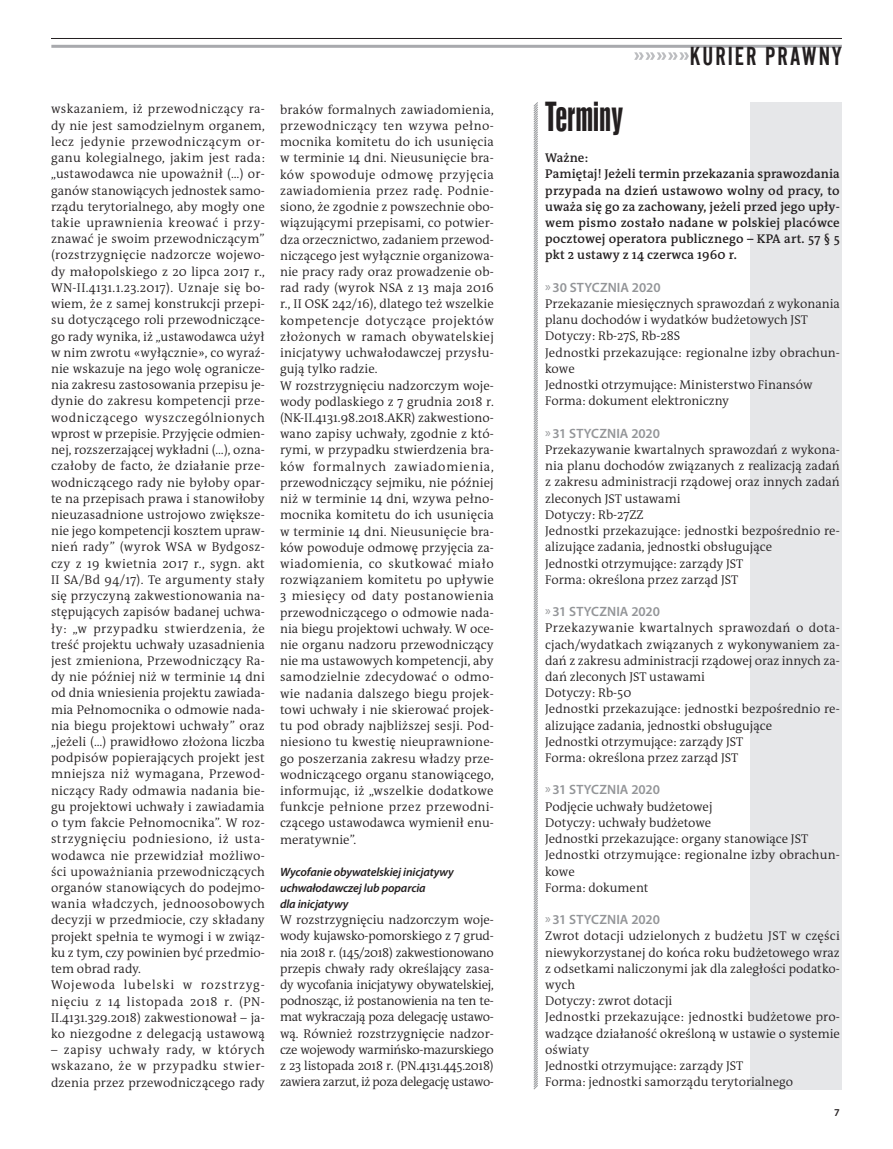
<style>
.page{position:relative;width:893px;height:1149px;background:#fff}
.page>*{position:absolute;margin:0;border:0;box-sizing:border-box;transform-origin:0 0}
.t1{font:37.5px "Swis 924 EU Normal";letter-spacing:-.005em;color:#231f20}
.t2{font:27px "Alternate Gothic Com No 2";letter-spacing:.07em;color:#231f20}
.t3{font:600 13.5px "Myriad Pro";color:#939598}
.t4{font:300 12.75px/16.2px "The Antiqua B W4";letter-spacing:.005em;color:#231f20}
.t5{font:600 12.75px/16.2px "The Antiqua B W6";letter-spacing:.01em;color:#231f20}
.t6{font:italic 600 12px/16.2px "Myriad Pro";letter-spacing:-.01em;color:#231f20}
.t7{font:600 10.5px "Myriad Pro";color:#231f20}
.s1{font-weight:400}
</style>
<div class="page">
<hr style="left:51px;top:38px;width:791px;height:1px;background:#231f20">
<hr style="left:51px;top:45px;width:791px;height:3px;background:#a8a9ad">
<svg style="left:634px;top:52px;width:55px;height:8px"></svg>
<svg style="left:533px;top:102px;width:5px;height:987px"></svg>
<div style="left:750px;top:102px;width:92px;height:987px;background:#e6e7e9"></div>
<p class="t4" style="left:51px;top:101px;width:215px">wskazaniem, iż przewodniczący ra&shy;dy nie jest samodzielnym organem, lecz jedynie przewodniczącym or&shy;ganu kolegialnego, jakim jest rada: „ustawodawca nie upoważnił (…) or&shy;ganów stanowiących jednostek samo&shy;rządu terytorialnego, aby mogły one takie uprawnienia kreować i przy&shy;znawać je swoim przewodniczącym” (rozstrzygnięcie nadzorcze wojewo&shy;dy małopolskiego z 20 lipca 2017 r., WN-II.4131.1.23.2017). Uznaje się bo&shy;wiem, że z samej konstrukcji przepi&shy;su dotyczącego roli przewodniczące&shy;go rady wynika, iż „ustawodawca użył w nim zwrotu «wyłącznie», co wyraź&shy;nie wskazuje na jego wolę ogranicze&shy;nia zakresu zastosowania przepisu je&shy;dynie do zakresu kompetencji prze&shy;wodniczącego wyszczególnionych wprost w przepisie. Przyjęcie odmien&shy;nej, rozszerzającej wykładni (…), ozna&shy;czałoby de facto, że działanie prze&shy;wodniczącego rady nie byłoby opar&shy;te na przepisach prawa i stanowiłoby nieuzasadnione ustrojowo zwiększe&shy;nie jego kompetencji kosztem upraw&shy;nień rady” (wyrok WSA w Bydgosz&shy;czy z 19 kwietnia 2017 r., sygn. akt II SA/Bd 94/17). Te argumenty stały się przyczyną zakwestionowania na&shy;stępujących zapisów badanej uchwa&shy;ły: „w przypadku stwierdzenia, że treść projektu uchwały uzasadnienia jest zmieniona, Przewodniczący Ra&shy;dy nie później niż w terminie 14 dni od dnia wniesienia projektu zawiada&shy;mia Pełnomocnika o odmowie nada&shy;nia biegu projektowi uchwały” oraz „jeżeli (…) prawidłowo złożona liczba podpisów popierających projekt jest mniejsza niż wymagana, Przewod&shy;niczący Rady odmawia nadania bie&shy;gu projektowi uchwały i zawiadamia o tym fakcie Pełnomocnika”. W roz&shy;strzygnięciu podniesiono, iż usta&shy;wodawca nie przewidział możliwo&shy;ści upoważniania przewodniczących organów stanowiących do podejmo&shy;wania władczych, jednoosobowych decyzji w przedmiocie, czy składany projekt spełnia te wymogi i w związ&shy;ku z tym, czy powinien być przedmio&shy;tem obrad rady.<br>Wojewoda lubelski w rozstrzyg&shy;nięciu z 14 listopada 2018 r. (PN-II.4131.329.2018) zakwestionował – ja&shy;ko niezgodne z delegacją ustawową</p>
<p class="t4" style="left:51px;top:1041px;width:215px;text-align:justify">– zapisy uchwały rady, w których wskazano, że w przypadku stwier&shy;dzenia przez przewodniczącego rady</p>
<p class="t4" style="left:280px;top:101px;width:215px">braków formalnych zawiadomienia, przewodniczący ten wzywa pełno&shy;mocnika komitetu do ich usunięcia w terminie 14 dni. Nieusunięcie bra&shy;ków spowoduje odmowę przyjęcia zawiadomienia przez radę. Podnie&shy;siono, że zgodnie z powszechnie obo&shy;wiązującymi przepisami, co potwier&shy;dza orzecznictwo, zadaniem przewod&shy;niczącego jest wyłącznie organizowa&shy;nie pracy rady oraz prowadzenie ob&shy;rad rady (wyrok NSA z 13 maja 2016 r., II OSK 242/16), dlatego też wszelkie kompetencje dotyczące projektów złożonych w ramach obywatelskiej inicjatywy uchwałodawczej przysłu&shy;gują tylko radzie.<br>W rozstrzygnięciu nadzorczym woje&shy;wody podlaskiego z 7 grudnia 2018 r. (NK-II.4131.98.2018.AKR) zakwestiono&shy;wano zapisy uchwały, zgodnie z któ&shy;rymi, w przypadku stwierdzenia bra&shy;ków formalnych zawiadomienia, przewodniczący sejmiku, nie później niż w terminie 14 dni, wzywa pełno&shy;mocnika komitetu do ich usunięcia w terminie 14 dni. Nieusunięcie bra&shy;ków powoduje odmowę przyjęcia za&shy;wiadomienia, co skutkować miało rozwiązaniem komitetu po upływie 3 miesięcy od daty postanowienia przewodniczącego o odmowie nada&shy;nia biegu projektowi uchwały. W oce&shy;nie organu nadzoru przewodniczący nie ma ustawowych kompetencji, aby samodzielnie zdecydować o odmo&shy;wie nadania dalszego biegu projek&shy;towi uchwały i nie skierować projek&shy;tu pod obrady najbliższej sesji. Pod&shy;niesiono tu kwestię nieuprawnione&shy;go poszerzania zakresu władzy prze&shy;wodniczącego organu stanowiącego, informując, iż „wszelkie dodatkowe funkcje pełnione przez przewodni&shy;czącego ustawodawca wymienił enu&shy;meratywnie”.</p>
<p class="t6" style="left:280px;top:862px;width:175px">Wycofanie obywatelskiej inicjatywy uchwałodawczej lub poparcia<br>dla inicjatywy</p>
<p class="t4" style="left:280px;top:911px;width:215px;text-align:justify">W rozstrzygnięciu nadzorczym woje&shy;wody kujawsko-pomorskiego z 7 grud&shy;nia 2018 r. (145/2018) zakwestionowano przepis chwały rady określający zasa&shy;dy wycofania inicjatywy obywatelskiej, podnosząc, iż postanowienia na ten te&shy;mat wykraczają poza delegację ustawo&shy;wą. Również rozstrzygnięcie nadzor&shy;cze wojewody warmińsko-mazurskiego z 23 listopada 2018 r. (PN.4131.445.2018) zawiera zarzut, iż poza delegację ustawo-</p>
<h1 class="t1" style="left:545px;top:94px;width:79px">Terminy</h1>
<h2 class="t2" style="left:690px;top:42px;width:154px">KURIER PRAWNY</h2>
<p class="t5" style="left:545px;top:150px;width:296px">Ważne:<br>Pamiętaj! Jeżeli termin przekazania sprawozdania przypada na dzień ustawowo wolny od pracy, to uważa się go za zachowany, jeżeli przed jego upły&shy;wem pismo zostało nadane w polskiej placówce pocztowej operatora publicznego – KPA art. 57 § 5 pkt 2 ustawy z 14 czerwca 1960 r.</p>
<p class="t3" style="left:545px;top:278px;width:117px"><span class="s1">»</span>30 STYCZNIA 2020</p>
<p class="t4" style="left:545px;top:295px;width:296px">Przekazanie miesięcznych sprawozdań z wykonania planu dochodów i wydatków budżetowych JST Dotyczy: Rb-27S, Rb-28S<br>Jednostki przekazujące: regionalne izby obrachun&shy;kowe<br>Jednostki otrzymujące: Ministerstwo Finansów Forma: dokument elektroniczny</p>
<p class="t3" style="left:545px;top:424px;width:116px"><span class="s1">»</span>31 STYCZNIA 2020</p>
<p class="t4" style="left:545px;top:441px;width:296px">Przekazywanie kwartalnych sprawozdań z wykona&shy;nia planu dochodów związanych z realizacją zadań z zakresu administracji rządowej oraz innych zadań zleconych JST ustawami<br>Dotyczy: Rb-27ZZ<br>Jednostki przekazujące: jednostki bezpośrednio re&shy;alizujące zadania, jednostki obsługujące<br>Jednostki otrzymujące: zarządy JST<br>Forma: określona przez zarząd JST</p>
<p class="t3" style="left:545px;top:602px;width:116px"><span class="s1">»</span>31 STYCZNIA 2020</p>
<p class="t4" style="left:545px;top:619px;width:296px">Przekazywanie kwartalnych sprawozdań o dota&shy;cjach/wydatkach związanych z wykonywaniem za&shy;dań z zakresu administracji rządowej oraz innych za&shy;dań zleconych JST ustawami<br>Dotyczy: Rb-50<br>Jednostki przekazujące: jednostki bezpośrednio re&shy;alizujące zadania, jednostki obsługujące<br>Jednostki otrzymujące: zarządy JST<br>Forma: określona przez zarząd JST</p>
<p class="t3" style="left:545px;top:781px;width:116px"><span class="s1">»</span>31 STYCZNIA 2020</p>
<p class="t4" style="left:545px;top:798px;width:296px">Podjęcie uchwały budżetowej<br>Dotyczy: uchwały budżetowe<br>Jednostki przekazujące: organy stanowiące JST<br>Jednostki otrzymujące: regionalne izby obrachun&shy;kowe<br>Forma: dokument</p>
<p class="t3" style="left:545px;top:910px;width:116px"><span class="s1">»</span>31 STYCZNIA 2020</p>
<p class="t4" style="left:545px;top:927px;width:230px">Zwrot dotacji udzielonych z budżetu jst</p>
<p class="t4" style="left:545px;top:927px;width:296px;text-indent:246px">w części niewykorzystanej do końca roku budżetowego wraz z odsetkami naliczonymi jak dla zaległości podatko&shy;wych<br>Dotyczy: zwrot dotacji<br>Jednostki przekazujące: jednostki budżetowe pro&shy;wadzące działaność określoną w ustawie o systemie oświaty<br>Jednostki otrzymujące: zarządy JST<br>Forma: jednostki samorządu terytorialnego</p>
<p class="t7" style="left:834px;top:1105px;width:7px">7</p>
</div>
